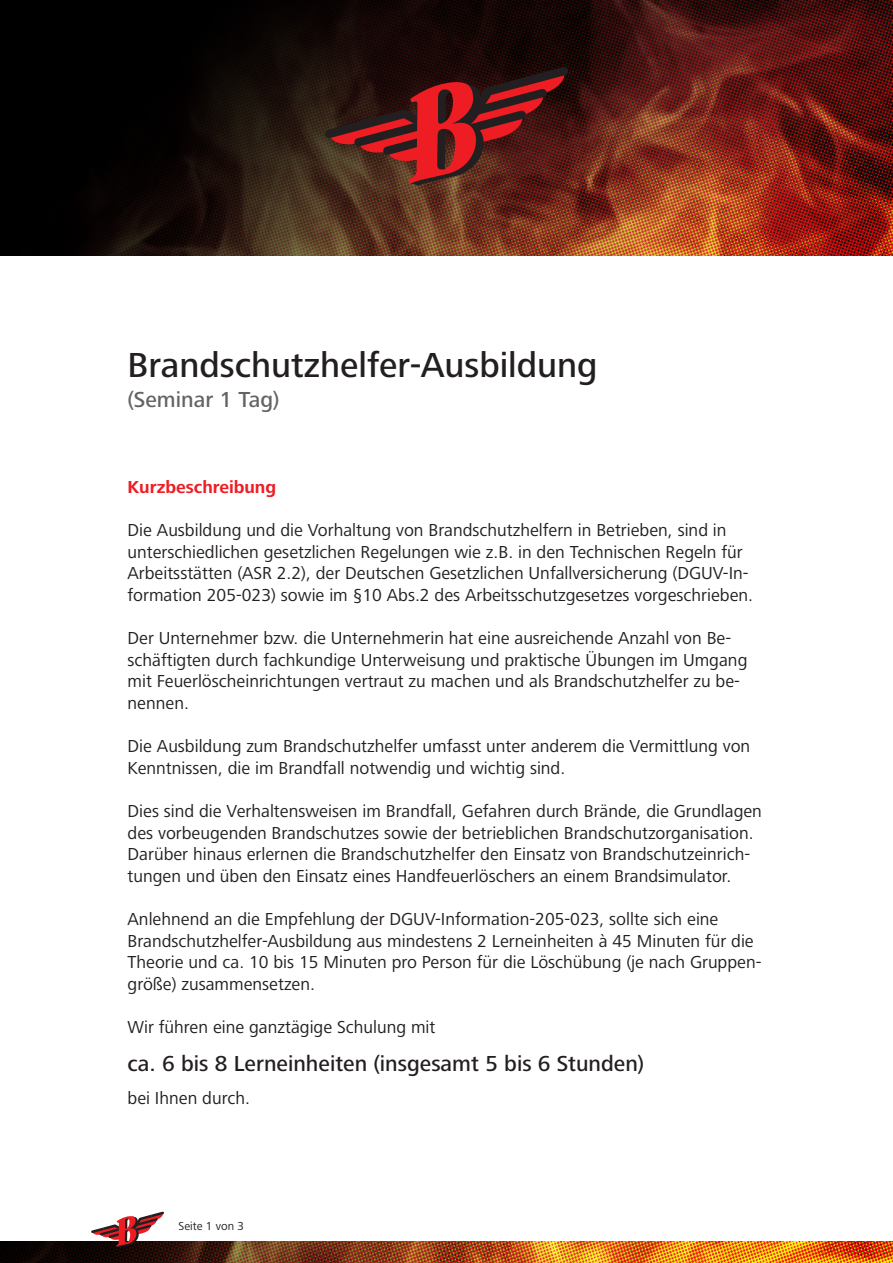
<style>
.page{position:relative;width:893px;height:1263px;background:#fff}
.page>*{position:absolute;margin:0;border:0;box-sizing:border-box;transform-origin:0 0}
.t1{font:500 36px "Frutiger Next LT";color:#231f20}
.t2{font:500 22.5px "Frutiger Next LT";color:#231f20}
.t3{font:500 22.5px "Frutiger Next LT";color:#636366}
.t4{font:18px/21.6px "Frutiger Next LT";color:#231f20}
.t5{font:700 18px "Frutiger Next LT";color:#ee1d23}
.t6{font:12px "Frutiger Next LT";color:#231f20}
</style>
<div class="page">
<img style="left:0;top:0;width:893px;height:255px">
<img style="left:0;top:1242px;width:893px;height:21px">
<svg style="left:325px;top:67px;width:243px;height:119px;background:#611c19"></svg>
<svg style="left:91px;top:1211px;width:73px;height:36px"></svg>
<p class="t1" style="left:128px;top:344px;width:472px">Brandschutzhelfer-Ausbildung</p>
<p class="t3" style="left:128px;top:386px;width:154px">(Seminar 1 Tag)</p>
<p class="t5" style="left:128px;top:477px;width:150px">Kurzbeschreibung</p>
<p class="t4" style="left:128px;top:519px;width:627px">Die Ausbildung und die Vorhaltung von Brandschutzhelfern in Betrieben, sind in unterschiedlichen gesetzlichen Regelungen wie z.B. in den Technischen Regeln für Arbeitsstätten (ASR 2.2), der Deutschen Gesetzlichen Unfallversicherung (DGUV-In&shy;formation 205-023) sowie im §10 Abs.2 des Arbeitsschutzgesetzes vorgeschrieben.</p>
<p class="t4" style="left:128px;top:627px;width:621px">Der Unternehmer bzw. die Unternehmerin hat eine ausreichende Anzahl von Be&shy;schäftigten durch fachkundige Unterweisung und praktische Übungen im Umgang mit Feuerlöscheinrichtungen vertraut zu machen und als Brandschutzhelfer zu be&shy;nennen.</p>
<p class="t4" style="left:128px;top:735px;width:624px">Die Ausbildung zum Brandschutzhelfer umfasst unter anderem die Vermittlung von<br>Kenntnissen, die im Brandfall notwendig und wichtig sind.</p>
<p class="t4" style="left:128px;top:800px;width:636px">Dies sind die Verhaltensweisen im Brandfall, Gefahren durch Brände, die Grundlagen des vorbeugenden Brandschutzes sowie der betrieblichen Brandschutzorganisation.<br>Darüber hinaus erlernen die Brandschutzhelfer den Einsatz von Brandschutzeinrich&shy;tungen und üben den Einsatz eines Handfeuerlöschers an einem Brandsimulator.</p>
<p class="t4" style="left:128px;top:908px;width:635px">Anlehnend an die Empfehlung der DGUV-Information-205-023, sollte sich eine Brandschutzhelfer-Ausbildung aus mindestens 2 Lerneinheiten à 45 Minuten für die Theorie und ca. 10 bis 15 Minuten pro Person für die Löschübung (je nach Gruppen&shy;größe) zusammensetzen.</p>
<p class="t4" style="left:128px;top:1016px;width:309px">Wir führen eine ganztägige Schulung mit</p>
<p class="t2" style="left:128px;top:1051px;width:518px">ca. 6 bis 8 Lerneinheiten (insgesamt 5 bis 6 Stunden)</p>
<p class="t4" style="left:128px;top:1087px;width:124px">bei Ihnen durch.</p>
<p class="t6" style="left:179px;top:1219px;width:67px">Seite 1 von 3</p>
</div>
